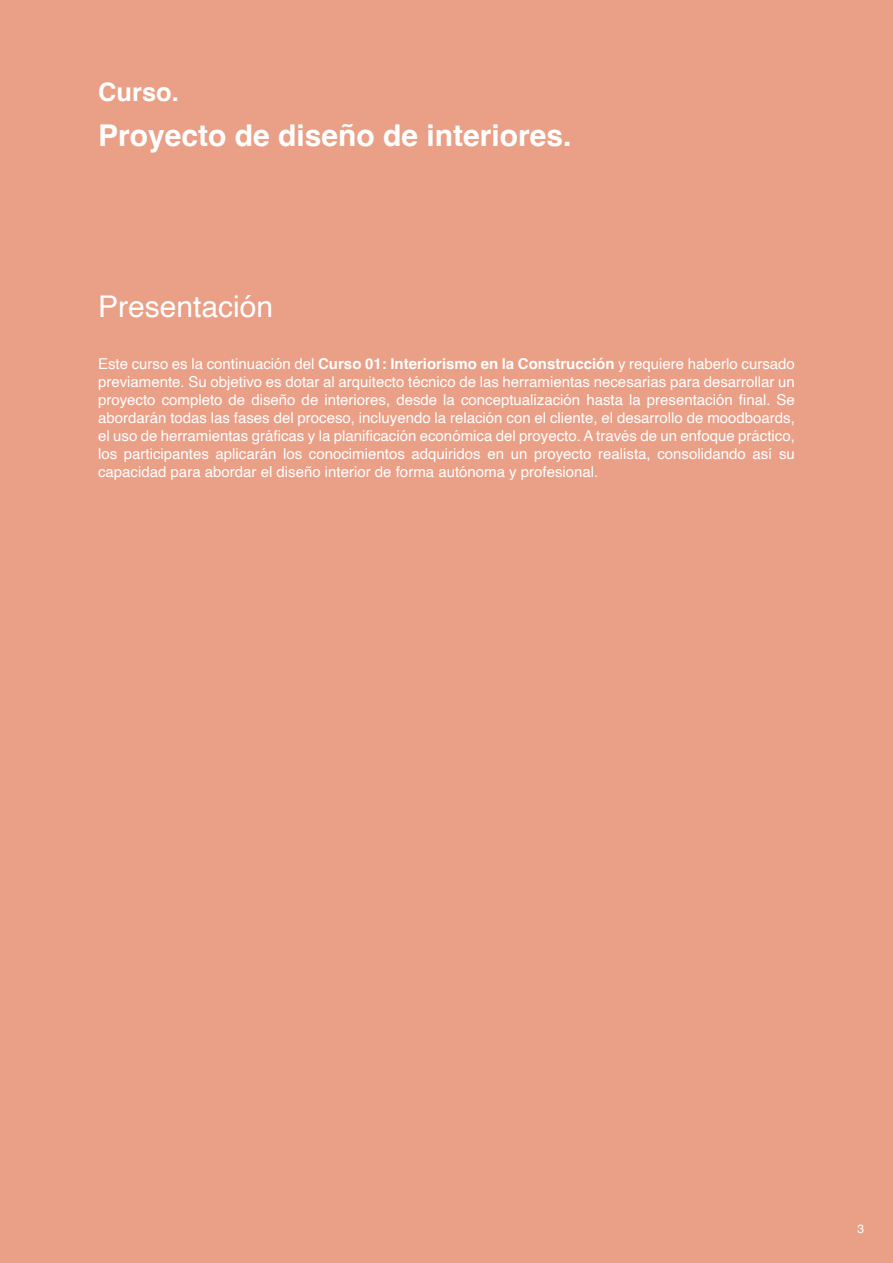
<style>
.page{position:relative;width:893px;height:1263px;background:#ea9f87}
.page>*{position:absolute;margin:0;border:0;box-sizing:border-box;transform-origin:0 0}
.t1{font:700 30px "Helvetica";color:#fff}
.t2{font:30px "Helvetica";color:#fff}
.t3{font:700 25.5px "Helvetica";color:#fff}
.t4{font:15px "Helvetica";color:#fff}
.t5{font:12px "Helvetica";color:#fff}
.s1{font-weight:700}
</style>
<div class="page">
<p class="t3" style="left:98px;top:82px;width:82px">Curso.</p>
<p class="t1" style="left:98px;top:123px;width:475px">Proyecto de diseño de interiores.</p>
<p class="t2" style="left:98px;top:294px;width:177px">Presentación</p>
<p class="t4" style="left:98px;top:358px;width:698px">Este curso es la continuación del <span class="s1">Curso 01: Interiorismo en la Construcción</span> y requiere haberlo cursado</p>
<p class="t4" style="left:98px;top:376px;width:698px">previamente. Su objetivo es dotar al arquitecto técnico de las herramientas necesarias para desarrollar un</p>
<p class="t4" style="left:98px;top:394px;width:698px">proyecto completo de diseño de interiores, desde la conceptualización hasta la presentación final. Se</p>
<p class="t4" style="left:98px;top:412px;width:698px">abordarán todas las fases del proceso, incluyendo la relación con el cliente, el desarrollo de moodboards,</p>
<p class="t4" style="left:98px;top:430px;width:698px">el uso de herramientas gráficas y la planificación económica del proyecto. A través de un enfoque práctico,</p>
<p class="t4" style="left:98px;top:448px;width:698px">los participantes aplicarán los conocimientos adquiridos en un proyecto realista, consolidando así su</p>
<p class="t4" style="left:98px;top:466px;width:502px">capacidad para abordar el diseño interior de forma autónoma y profesional.</p>
<p class="t5" style="left:857px;top:1224px;width:8px">3</p>
</div>
